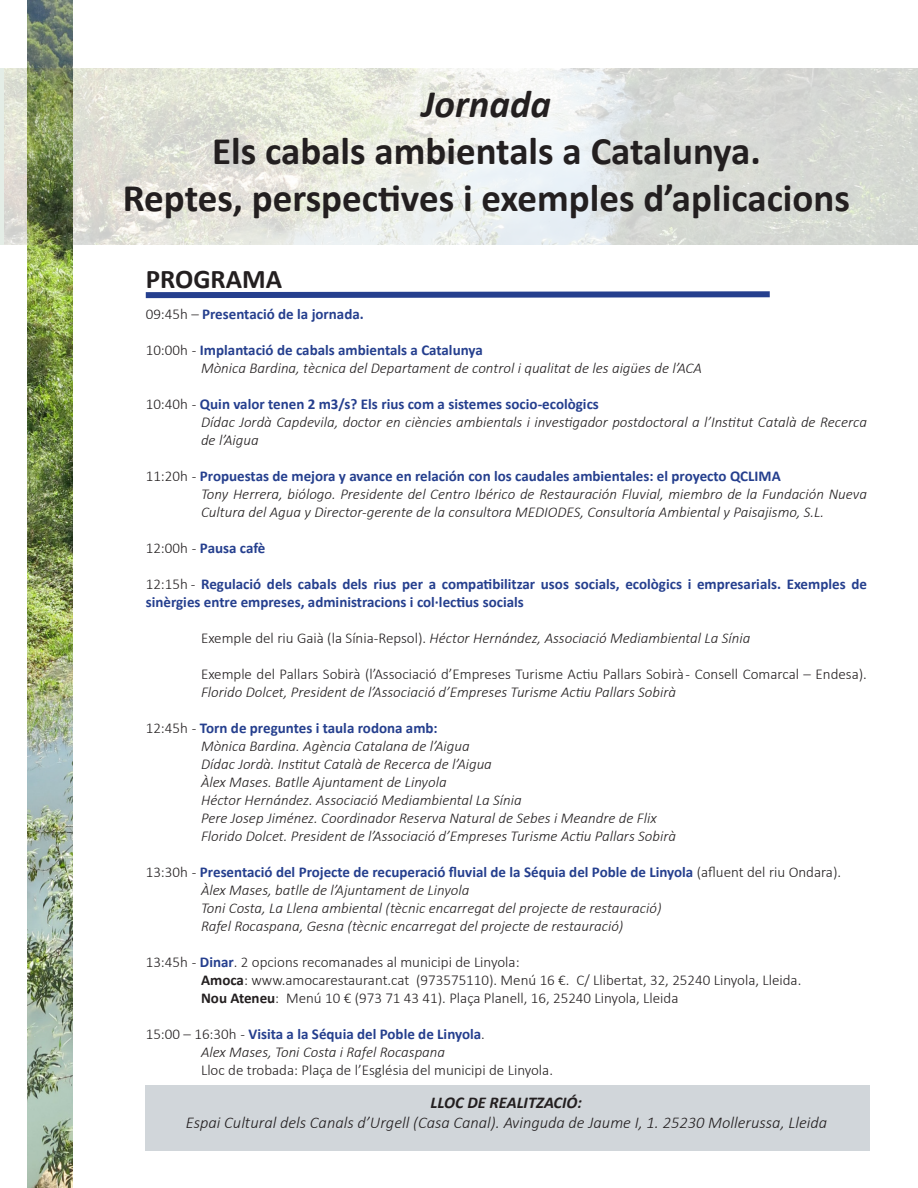
<style>
.page{position:relative;width:918px;height:1188px;background:#fff}
.page>*{position:absolute;margin:0;border:0;box-sizing:border-box;transform-origin:0 0}
.t1{font:700 39px "Calibri";color:#231f20}
.t2{font:italic 700 39px "Calibri";color:#231f20}
.t3{font:700 27px "Calibri";color:#231f20}
.t4{font:italic 300 16.5px/19.8px "Calibri";color:#231f20;text-align:center}
.t5{font:italic 300 15px/18px "Calibri";color:#231f20}
.t6{font:700 15px/18px "Calibri";color:#253f8e}
.t7{font:300 15px/18px "Calibri";color:#231f20}
.s1{font-weight:300;color:#231f20}
.s2{font-style:normal}
.s3{font-style:italic}
.s4{font-weight:700;color:#253f8e}
.s5{font-weight:700}
</style>
<div class="page">
<img style="left:27px;top:0;width:45px;height:1188px">
<img style="left:4px;top:68px;width:914px;height:176px">
<div style="left:146px;top:1086px;width:724px;height:65px;background:#d1d6da"></div>
<svg style="left:145px;top:291px;width:625px;height:8px;background:#5b6faa"></svg>
<p class="t2" style="left:422px;top:77px;width:131px">Jornada</p>
<p class="t1" style="left:212px;top:123px;width:550px">Els cabals ambientals a Catalunya.</p>
<p class="t1" style="left:123px;top:170px;width:729px">Reptes, perspectives i exemples d’aplicacions</p>
<p class="t3" style="left:146px;top:260px;width:138px">PROGRAMA</p>
<p class="t6" style="left:146px;top:305px;width:220px"><span class="s1">09:45h –</span> Presentació de la jornada.</p>
<p class="t6" style="left:146px;top:341px;width:339px"><span class="s1">10:00h -</span> Implantació de cabals ambientals a Catalunya</p>
<p class="t5" style="left:201px;top:359px;width:502px">Mònica Bardina, tècnica del Departament de control i qualitat de les aigües de l’ACA</p>
<p class="t6" style="left:146px;top:395px;width:455px"><span class="s1">10:40h -</span> Quin valor tenen 2 m3/s? Els rius com a sistemes socio-ecològics</p>
<p class="t5" style="left:201px;top:413px;width:667px">Dídac Jordà Capdevila, doctor en ciències ambientals i investigador postdoctoral a l’Institut Català de Recerca de l’Aigua</p>
<p class="t6" style="left:146px;top:467px;width:637px"><span class="s1">11:20h -</span> Propuestas de mejora y avance en relación con los caudales ambientales: el proyecto QCLIMA</p>
<p class="t5" style="left:201px;top:485px;width:667px">Tony Herrera, biólogo. Presidente del Centro Ibérico de Restauración Fluvial, miembro de la Fundación Nueva<br>Cultura del Agua y Director-gerente de la consultora MEDIODES, Consultoría Ambiental y Paisajismo, S.L.</p>
<p class="t6" style="left:146px;top:539px;width:121px"><span class="s1">12:00h -</span> Pausa cafè</p>
<p class="t6" style="left:146px;top:575px;width:723px"><span class="s1">12:15h -</span> Regulació dels cabals dels rius per a compatibilitzar usos socials, ecològics i empresarials. Exemples de sinèrgies entre empreses, administracions i col·lectius socials</p>
<p class="t5" style="left:201px;top:629px;width:551px"><span class="s2">Exemple del riu Gaià (la Sínia-Repsol).</span> Héctor Hernández, Associació Mediambiental La Sínia</p>
<p class="t7" style="left:201px;top:665px;width:667px">Exemple del Pallars Sobirà (l’Associació d’Empreses Turisme Actiu Pallars Sobirà - Consell Comarcal – Endesa).<br><span class="s3">Florido Dolcet, President de l’Associació d’Empreses Turisme Actiu Pallars Sobirà</span></p>
<p class="t6" style="left:146px;top:719px;width:293px"><span class="s1">12:45h -</span> Torn de preguntes i taula rodona amb:</p>
<p class="t5" style="left:201px;top:737px;width:270px">Mònica Bardina. Agència Catalana de l’Aigua</p>
<p class="t5" style="left:201px;top:755px;width:292px">Dídac Jordà. Institut Català de Recerca de l’Aigua</p>
<p class="t5" style="left:201px;top:773px;width:247px">Àlex Mases. Batlle Ajuntament de Linyola</p>
<p class="t5" style="left:201px;top:791px;width:322px">Héctor Hernández. Associació Mediambiental La Sínia</p>
<p class="t5" style="left:201px;top:809px;width:457px">Pere Josep Jiménez. Coordinador Reserva Natural de Sebes i Meandre de Flix</p>
<p class="t5" style="left:201px;top:827px;width:477px">Florido Dolcet. President de l’Associació d’Empreses Turisme Actiu Pallars Sobirà</p>
<p class="t6" style="left:146px;top:863px;width:697px"><span class="s1">13:30h -</span> Presentació del Projecte de recuperació fluvial de la Séquia del Poble de Linyola <span class="s1">(afluent del riu Ondara).</span></p>
<p class="t5" style="left:201px;top:881px;width:270px">Àlex Mases, batlle de l’Ajuntament de Linyola</p>
<p class="t5" style="left:201px;top:899px;width:462px">Toni Costa, La Llena ambiental (tècnic encarregat del projecte de restauració)</p>
<p class="t5" style="left:201px;top:917px;width:424px">Rafel Rocaspana, Gesna (tècnic encarregat del projecte de restauració)</p>
<p class="t7" style="left:146px;top:953px;width:375px">13:45h - <span class="s4">Dinar</span>. 2 opcions recomanades al municipi de Linyola:</p>
<p class="t7" style="left:201px;top:971px;width:602px"><span class="s5">Amoca</span>: www.amocarestaurant.cat (973575110). Menú 16 €. C/ Llibertat, 32, 25240 Linyola, Lleida.</p>
<p class="t7" style="left:201px;top:989px;width:479px"><span class="s5">Nou Ateneu</span>: Menú 10 € (973 71 43 41). Plaça Planell, 16, 25240 Linyola, Lleida</p>
<p class="t6" style="left:146px;top:1025px;width:341px"><span class="s1">15:00 – 16:30h -</span> Visita a la Séquia del Poble de Linyola<span class="s1">.</span></p>
<p class="t5" style="left:201px;top:1043px;width:246px">Alex Mases, Toni Costa i Rafel Rocaspana</p>
<p class="t7" style="left:201px;top:1061px;width:353px">Lloc de trobada: Plaça de l’Església del municipi de Linyola.</p>
<p class="t4" style="left:186px;top:1093px;width:643px"><span class="s5">LLOC DE REALITZACIÓ:<br></span>Espai Cultural dels Canals d’Urgell (Casa Canal). Avinguda de Jaume I, 1. 25230 Mollerussa, Lleida</p>
</div>
